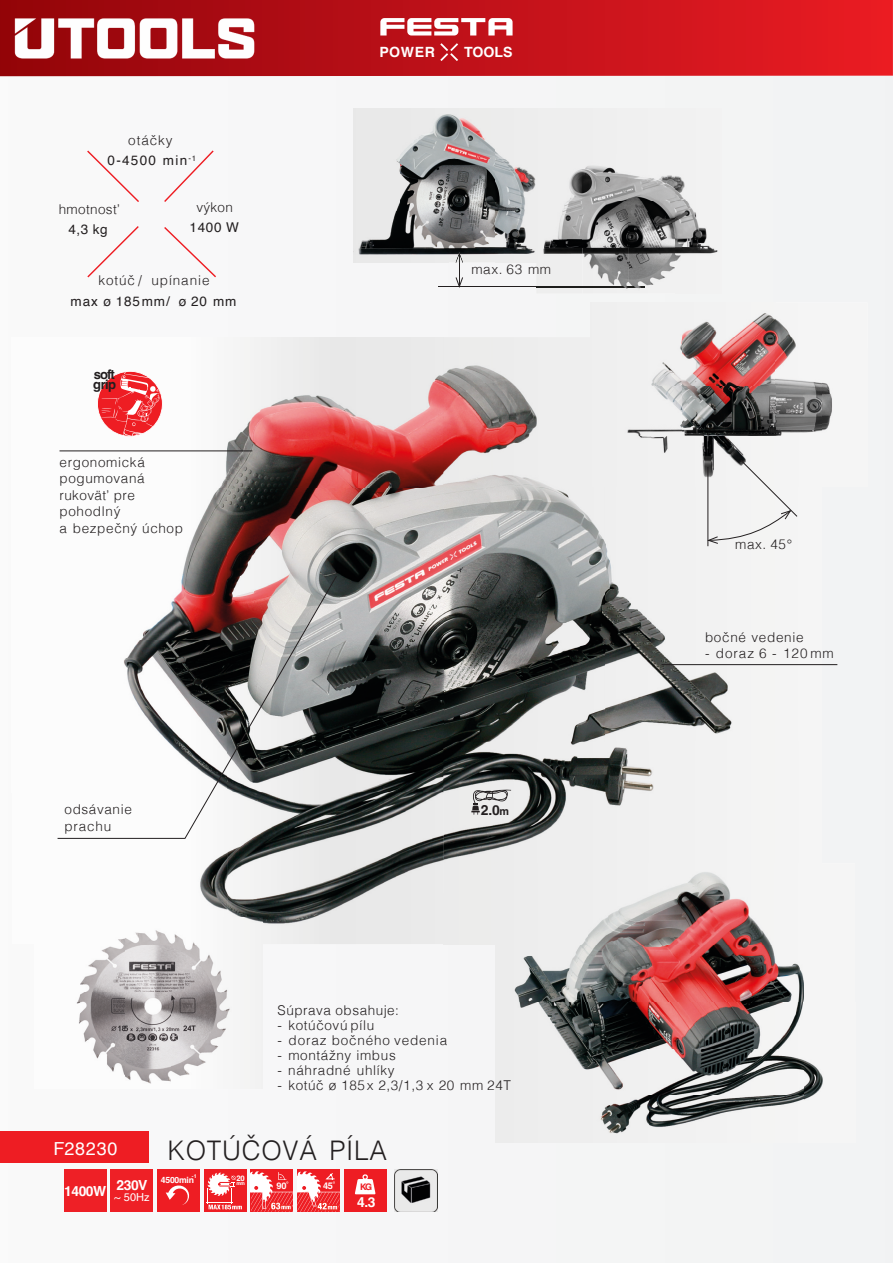
<style>
.page{position:relative;width:893px;height:1263px;background:#fff}
.page>*{position:absolute;margin:0;border:0;box-sizing:border-box;transform-origin:0 0}
.t1{font:300 27px "Helvetica";letter-spacing:.025em;color:#231f20}
.t2{font:18px "Helvetica";letter-spacing:.04em;color:#fff}
.t3{font:700 14.1px "Helvetica";letter-spacing:.02em;color:#fff}
.t4{font:700 13.95px "Helvetica";letter-spacing:-.035em;color:#fff}
.t5{font:700 13.95px "Helvetica";color:#231f20}
.t6{font:300 13.5px/16.5px "Helvetica";letter-spacing:.05em;color:#231f20}
.t7{font:13.5px/20.1px "Helvetica";letter-spacing:.065em;color:#231f20;text-align:center}
.t8{font:300 13.5px "Helvetica";letter-spacing:.07em;color:#231f20}
.t9{font:300 13.5px "Helvetica";letter-spacing:.025em;color:#231f20}
.t10{font:700 13.05px/9.8px "Helvetica";letter-spacing:-.06em;color:#231f20}
.t11{font:11.1px "Helvetica";color:#fff}
.t12{font:700 9.15px "Helvetica";color:#fff}
.t13{font:700 9px "Helvetica";color:#ee1d23}
.t14{font:700 8.7px "Helvetica";letter-spacing:-.03em;color:#fff}
.t15{font:700 7.8px "Helvetica";color:#fff}
.t16{font:700 5.25px "Helvetica";color:#fff}
.t17{font:700 5.1px "Helvetica";color:#fff}
.s1{font-weight:300}
.s2{font-size:10.8px}
</style>
<div class="page">
<div style="left:0;top:76px;width:893px;height:1187px;background:#f6f6f7"></div>
<div style="left:0;top:1131px;width:149px;height:32px;background:#ee1d23"></div>
<img style="left:12px;top:337px;width:431px;height:607px">
<img style="left:443px;top:337px;width:162px;height:405px">
<img style="left:605px;top:487px;width:216px;height:255px">
<img style="left:443px;top:742px;width:216px;height:151px">
<div style="left:659px;top:742px;width:162px;height:121px;background:#f3f3f3"></div>
<div style="left:443px;top:893px;width:52px;height:51px;background:#ececeb"></div>
<div style="left:804px;top:863px;width:51px;height:279px;background:#f5f5f5"></div>
<img style="left:495px;top:944px;width:309px;height:198px">
<img style="left:495px;top:863px;width:326px;height:81px">
<svg style="left:86px;top:149px;width:55px;height:55px"></svg>
<svg style="left:163px;top:149px;width:52px;height:55px"></svg>
<svg style="left:163px;top:225px;width:55px;height:54px"></svg>
<svg style="left:86px;top:225px;width:54px;height:54px"></svg>
<img style="left:591px;top:302px;width:184px;height:135px">
<div style="left:775px;top:302px;width:92px;height:46px;background:#f5f5f5"></div>
<img style="left:821px;top:348px;width:46px;height:139px">
<img style="left:775px;top:337px;width:46px;height:100px">
<img style="left:591px;top:437px;width:230px;height:50px">
<svg style="left:97px;top:370px;width:66px;height:67px"></svg>
<hr style="left:60px;top:451px;width:192px;height:1px;background:#231f20">
<img style="left:35px;top:917px;width:228px;height:171px">
<div style="left:157px;top:1169px;width:43px;height:43px;background:#ee1d23"></div>
<svg style="left:166px;top:1185px;width:24px;height:20px"></svg>
<div style="left:344px;top:1169px;width:42px;height:43px;background:#ee1d23"></div>
<svg style="left:355px;top:1174px;width:21px;height:20px"></svg>
<div style="left:204px;top:1169px;width:43px;height:43px;background:#ee1d23"></div>
<svg style="left:206px;top:1172px;width:36px;height:37px"></svg>
<div style="left:251px;top:1169px;width:42px;height:43px;background:#ee1d23"></div>
<div style="left:297px;top:1169px;width:43px;height:43px;background:#ee1d23"></div>
<div style="left:64px;top:1169px;width:42px;height:43px;background:#ee2026"></div>
<div style="left:111px;top:1169px;width:42px;height:43px;background:#ee2026"></div>
<hr style="left:661px;top:664px;width:176px;height:1px;background:#231f20">
<svg style="left:57px;top:575px;width:280px;height:264px"></svg>
<hr style="left:439px;top:287px;width:205px;height:1px;background:#231f20">
<hr style="left:708px;top:467px;width:1px;height:79px;background:#231f20">
<svg style="left:706px;top:459px;width:92px;height:85px"></svg>
<img style="left:543px;top:108px;width:178px;height:139px">
<img style="left:536px;top:247px;width:185px;height:47px">
<img style="left:536px;top:287px;width:108px;height:1px">
<img style="left:353px;top:108px;width:190px;height:155px">
<svg style="left:455px;top:252px;width:9px;height:37px"></svg>
<svg style="left:0;top:0;width:893px;height:76px;background:#c31219"></svg>
<img style="left:395px;top:1169px;width:43px;height:43px">
<svg style="left:251px;top:1171px;width:89px;height:46px"></svg>
<svg style="left:380px;top:18px;width:133px;height:18px"></svg>
<svg style="left:440px;top:43px;width:18px;height:18px"></svg>
<svg style="left:471px;top:789px;width:40px;height:26px"></svg>
<img style="left:14px;top:17px;width:240px;height:42px">
<p class="t7" style="left:108px;top:131px;width:90px"><span class="s1">otáčky<br></span>0-4500 min<sup>-1</sup></p>
<p class="t6" style="left:197px;top:201px;width:38px">výkon</p>
<p class="t7" style="left:190px;top:218px;width:51px">1400 W</p>
<p class="t9" style="left:59px;top:204px;width:63px">hmotnosť</p>
<p class="t7" style="left:68px;top:220px;width:41px">4,3 kg</p>
<p class="t6" style="left:99px;top:273px;width:112px">kotúč / upínanie</p>
<p class="t7" style="left:71px;top:292px;width:167px">max ø 185 mm/ ø 20 mm</p>
<p class="t10" style="left:93px;top:370px;width:25px">soft grip</p>
<p class="t6" style="left:60px;top:456px;width:125px">ergonomická pogumovaná rukoväť pre pohodlný<br>a bezpečný úchop</p>
<p class="t3" style="left:379px;top:47px;width:57px">POWER</p>
<p class="t3" style="left:464px;top:47px;width:50px">TOOLS</p>
<p class="t6" style="left:471px;top:263px;width:81px">max. 63 mm</p>
<p class="t6" style="left:65px;top:803px;width:69px">odsávanie prachu</p>
<p class="t5" style="left:481px;top:804px;width:30px">2.0<span class="s2">m</span></p>
<p class="t6" style="left:278px;top:1004px;width:123px">Súprava obsahuje:</p>
<p class="t6" style="left:278px;top:1019px;width:98px">- kotúčovú pílu</p>
<p class="t6" style="left:278px;top:1034px;width:171px">- doraz bočného vedenia</p>
<p class="t6" style="left:278px;top:1049px;width:120px">- montážny imbus</p>
<p class="t6" style="left:278px;top:1064px;width:119px">- náhradné uhlíky</p>
<p class="t6" style="left:278px;top:1079px;width:235px">- kotúč ø 185 x 2,3/1,3 x 20 mm 24T</p>
<h2 class="t2" style="left:53px;top:1141px;width:66px">F28230</h2>
<p class="t4" style="left:64px;top:1185px;width:85px">1400W 230V</p>
<p class="t11" style="left:114px;top:1192px;width:37px">~ 50Hz</p>
<h1 class="t1" style="left:168px;top:1140px;width:221px">KOTÚČOVÁ PÍLA</h1>
<p class="t16" style="left:192px;top:1174px;width:6px">-1</p>
<p class="t14" style="left:161px;top:1176px;width:35px">4500min</p>
<p class="t15" style="left:236px;top:1175px;width:10px">20</p>
<p class="t17" style="left:236px;top:1181px;width:10px">mm</p>
<p class="t12" style="left:277px;top:1182px;width:14px">90˚</p>
<p class="t12" style="left:323px;top:1182px;width:14px">45˚</p>
<p class="t13" style="left:360px;top:1183px;width:14px">KG</p>
<p class="t4" style="left:357px;top:1196px;width:20px">4.3</p>
<p class="t6" style="left:735px;top:538px;width:58px">max. 45°</p>
<p class="t6" style="left:705px;top:631px;width:100px">bočné vedenie</p>
<p class="t8" style="left:705px;top:648px;width:130px">- doraz 6 - 120 mm</p>
</div>
